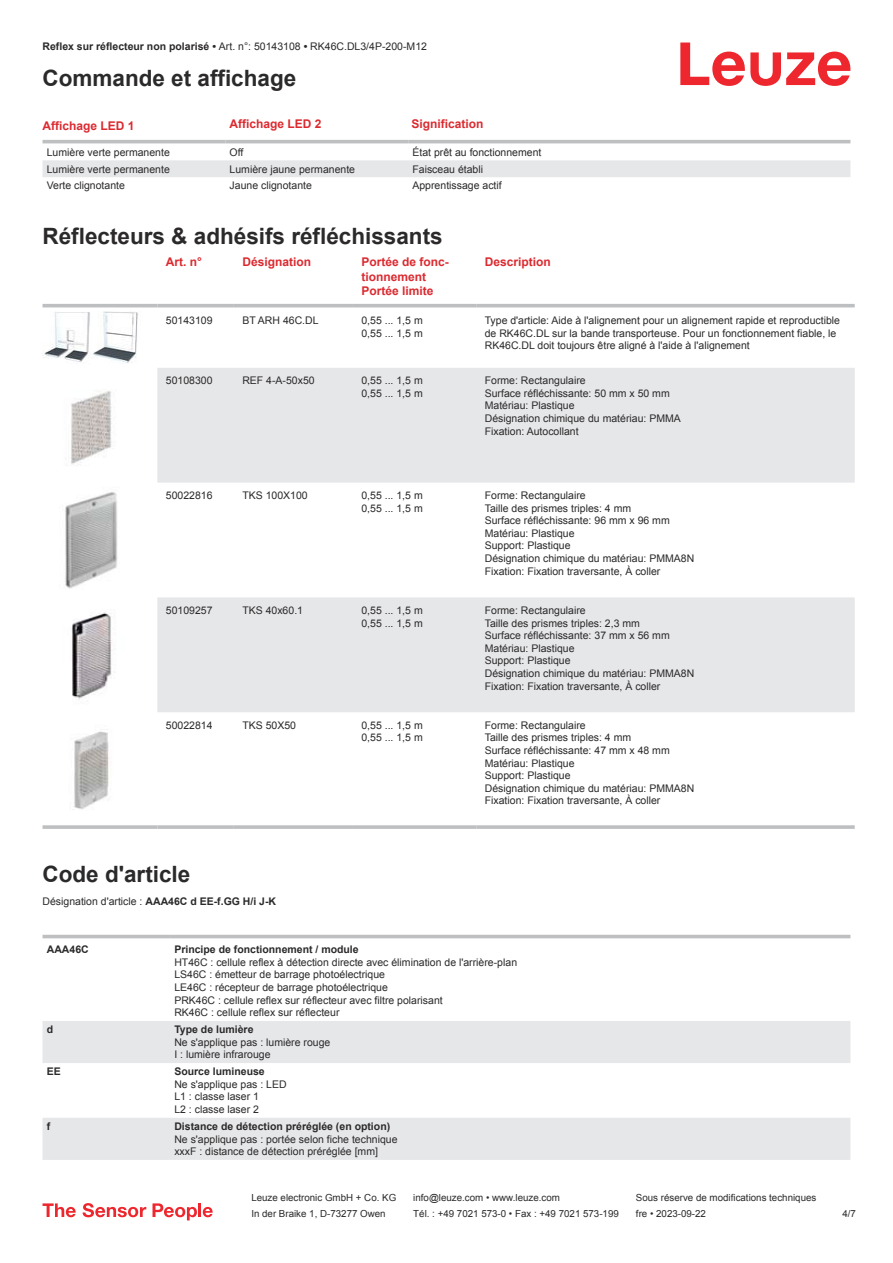
<style>
.page{position:relative;width:893px;height:1263px;background:#fff}
.page>*{position:absolute;margin:0;border:0;box-sizing:border-box;transform-origin:0 0}
.t1{font:700 22.5px "Arial";color:#2b292a}
.t2{font:700 12px/14.4px "Arial";color:#db2a30}
.t3{font:10.5px/12.6px "Arial";color:#2b292a}
.t4{font:700 10.5px "Arial";color:#2b292a}
.t5{font:9.75px "Arial";color:#2b292a}
.s1{font-weight:700}
</style>
<div class="page">
<svg style="left:680px;top:43px;width:170px;height:43px"></svg>
<svg style="left:43px;top:143px;width:807px;height:1px"></svg>
<div style="left:43px;top:160px;width:807px;height:17px;background:#e6e7e9"></div>
<hr style="left:43px;top:140px;width:182px;height:3px;background:#bdbfc1">
<hr style="left:225px;top:140px;width:183px;height:3px;background:#bdbfc1">
<hr style="left:408px;top:140px;width:442px;height:3px;background:#bdbfc1">
<svg style="left:157px;top:368px;width:698px;height:344px;fill:#e6e7e9"></svg>
<hr style="left:43px;top:304px;width:114px;height:3px;background:#bdbfc1">
<hr style="left:157px;top:304px;width:77px;height:3px;background:#bdbfc1">
<hr style="left:234px;top:304px;width:119px;height:3px;background:#bdbfc1">
<hr style="left:353px;top:304px;width:123px;height:3px;background:#bdbfc1">
<hr style="left:476px;top:304px;width:379px;height:3px;background:#bdbfc1">
<svg style="left:43px;top:825px;width:114px;height:4px"></svg>
<svg style="left:157px;top:825px;width:77px;height:4px"></svg>
<svg style="left:234px;top:825px;width:119px;height:4px"></svg>
<svg style="left:353px;top:825px;width:123px;height:4px"></svg>
<svg style="left:476px;top:825px;width:379px;height:4px;background:#c3c5c7"></svg>
<img style="left:43px;top:312px;width:95px;height:52px">
<img style="left:71px;top:391px;width:41px;height:74px">
<img style="left:65px;top:492px;width:53px;height:97px">
<img style="left:72px;top:612px;width:44px;height:88px">
<img style="left:73px;top:731px;width:36px;height:79px">
<div style="left:43px;top:934px;width:807px;height:5px;background:#ebeced"></div>
<svg style="left:43px;top:1021px;width:807px;height:139px;fill:#e6e7e9"></svg>
<hr style="left:43px;top:935px;width:127px;height:3px;background:#bdbfc1">
<hr style="left:170px;top:935px;width:680px;height:3px;background:#bdbfc1">
<svg style="left:43px;top:1203px;width:33px;height:14px"></svg>
<svg style="left:83px;top:1203px;width:63px;height:14px"></svg>
<svg style="left:153px;top:1203px;width:44px;height:17px"></svg>
<hr style="left:198px;top:1203px;width:3px;height:14px;background:#ed272d">
<svg style="left:203px;top:1207px;width:10px;height:10px"></svg>
<p class="t3" style="left:43px;top:41px;width:386px"><span class="s1">Reflex sur réflecteur non polarisé •</span> Art. n°: 50143108 <span class="s1">•</span> RK46C.DL3/4P-200-M12</p>
<h1 class="t1" style="left:43px;top:70px;width:255px">Commande et affichage</h1>
<p class="t2" style="left:43px;top:119px;width:94px">Affichage LED 1</p>
<p class="t2" style="left:230px;top:117px;width:94px">Affichage LED 2</p>
<p class="t2" style="left:411px;top:117px;width:74px">Signification</p>
<p class="t3" style="left:47px;top:147px;width:125px">Lumière verte permanente</p>
<p class="t3" style="left:230px;top:147px;width:15px">Off</p>
<p class="t3" style="left:412px;top:147px;width:130px">État prêt au fonctionnement</p>
<p class="t3" style="left:47px;top:163px;width:125px">Lumière verte permanente</p>
<p class="t3" style="left:230px;top:163px;width:127px">Lumière jaune permanente</p>
<p class="t3" style="left:412px;top:163px;width:72px">Faisceau établi</p>
<p class="t3" style="left:47px;top:180px;width:80px">Verte clignotante</p>
<p class="t3" style="left:230px;top:180px;width:84px">Jaune clignotante</p>
<p class="t3" style="left:412px;top:180px;width:91px">Apprentissage actif</p>
<h1 class="t1" style="left:43px;top:228px;width:402px">Réflecteurs &amp; adhésifs réfléchissants</h1>
<p class="t2" style="left:166px;top:256px;width:38px">Art. n°</p>
<p class="t2" style="left:242px;top:256px;width:70px">Désignation</p>
<p class="t2" style="left:361px;top:256px;width:89px">Portée de fonc&shy;tionnement<br>Portée limite</p>
<p class="t2" style="left:485px;top:256px;width:68px">Description</p>
<p class="t3" style="left:166px;top:315px;width:48px">50143109</p>
<p class="t3" style="left:242px;top:315px;width:78px">BT ARH 46C.DL</p>
<p class="t3" style="left:361px;top:315px;width:63px">0,55 ... 1,5 m<br>0,55 ... 1,5 m</p>
<p class="t3" style="left:485px;top:315px;width:357px">Type d'article: Aide à l'alignement pour un alignement rapide et reproductible de RK46C.DL sur la bande transporteuse. Pour un fonctionnement fiable, le<br>RK46C.DL doit toujours être aligné à l'aide à l'alignement</p>
<p class="t3" style="left:166px;top:375px;width:48px">50108300</p>
<p class="t3" style="left:242px;top:375px;width:74px">REF 4-A-50x50</p>
<p class="t3" style="left:361px;top:375px;width:63px">0,55 ... 1,5 m<br>0,55 ... 1,5 m</p>
<p class="t3" style="left:485px;top:375px;width:198px">Forme: Rectangulaire<br>Surface réfléchissante: 50 mm x 50 mm<br>Matériau: Plastique<br>Désignation chimique du matériau: PMMA<br>Fixation: Autocollant</p>
<p class="t3" style="left:166px;top:490px;width:48px">50022816</p>
<p class="t3" style="left:242px;top:490px;width:67px">TKS 100X100</p>
<p class="t3" style="left:361px;top:490px;width:63px">0,55 ... 1,5 m<br>0,55 ... 1,5 m</p>
<p class="t3" style="left:485px;top:490px;width:211px">Forme: Rectangulaire<br>Taille des prismes triples: 4 mm<br>Surface réfléchissante: 96 mm x 96 mm<br>Matériau: Plastique<br>Support: Plastique<br>Désignation chimique du matériau: PMMA8N<br>Fixation: Fixation traversante, À coller</p>
<p class="t3" style="left:166px;top:605px;width:48px">50109257</p>
<p class="t3" style="left:242px;top:605px;width:62px">TKS 40x60.1</p>
<p class="t3" style="left:361px;top:605px;width:63px">0,55 ... 1,5 m<br>0,55 ... 1,5 m</p>
<p class="t3" style="left:485px;top:605px;width:211px">Forme: Rectangulaire<br>Taille des prismes triples: 2,3 mm<br>Surface réfléchissante: 37 mm x 56 mm<br>Matériau: Plastique<br>Support: Plastique<br>Désignation chimique du matériau: PMMA8N<br>Fixation: Fixation traversante, À coller</p>
<p class="t3" style="left:166px;top:720px;width:48px">50022814</p>
<p class="t3" style="left:242px;top:720px;width:55px">TKS 50X50</p>
<p class="t3" style="left:361px;top:720px;width:63px">0,55 ... 1,5 m<br>0,55 ... 1,5 m</p>
<p class="t3" style="left:485px;top:720px;width:211px">Forme: Rectangulaire<br>Taille des prismes triples: 4 mm<br>Surface réfléchissante: 47 mm x 48 mm<br>Matériau: Plastique<br>Support: Plastique<br>Désignation chimique du matériau: PMMA8N<br>Fixation: Fixation traversante, À coller</p>
<h1 class="t1" style="left:43px;top:865px;width:149px">Code d'article</h1>
<p class="t3" style="left:43px;top:895px;width:235px">Désignation d'article : <span class="s1">AAA46C d EE-f.GG H/i J-K</span></p>
<p class="t4" style="left:47px;top:945px;width:43px">AAA46C</p>
<p class="t4" style="left:174px;top:945px;width:186px">Principe de fonctionnement / module</p>
<p class="t3" style="left:174px;top:957px;width:344px">HT46C : cellule reflex à détection directe avec élimination de l'arrière-plan LS46C : émetteur de barrage photoélectrique<br>LE46C : récepteur de barrage photoélectrique<br>PRK46C : cellule reflex sur réflecteur avec filtre polarisant<br>RK46C : cellule reflex sur réflecteur</p>
<p class="t4" style="left:47px;top:1025px;width:8px">d</p>
<p class="t4" style="left:174px;top:1025px;width:81px">Type de lumière</p>
<p class="t3" style="left:174px;top:1037px;width:158px">Ne s'applique pas : lumière rouge<br>I : lumière infrarouge</p>
<p class="t4" style="left:47px;top:1067px;width:16px">EE</p>
<p class="t4" style="left:174px;top:1067px;width:92px">Source lumineuse</p>
<p class="t3" style="left:174px;top:1079px;width:114px">Ne s'applique pas : LED<br>L1 : classe laser 1<br>L2 : classe laser 2</p>
<p class="t4" style="left:47px;top:1122px;width:5px">f</p>
<p class="t4" style="left:174px;top:1122px;width:217px">Distance de détection préréglée (en option)</p>
<p class="t3" style="left:174px;top:1133px;width:225px">Ne s'applique pas : portée selon fiche technique xxxF : distance de détection préréglée [mm]</p>
<p class="t5" style="left:251px;top:1194px;width:146px">Leuze electronic GmbH + Co. KG</p>
<p class="t5" style="left:413px;top:1194px;width:148px">info@leuze.com • www.leuze.com</p>
<p class="t5" style="left:636px;top:1194px;width:182px">Sous réserve de modifications techniques</p>
<p class="t5" style="left:251px;top:1210px;width:136px">In der Braike 1, D-73277 Owen</p>
<p class="t5" style="left:413px;top:1210px;width:207px">Tél. : +49 7021 573-0 • Fax : +49 7021 573-199</p>
<p class="t5" style="left:636px;top:1210px;width:72px">fre • 2023-09-22</p>
<p class="t5" style="left:842px;top:1210px;width:15px">4 /7</p>
</div>
